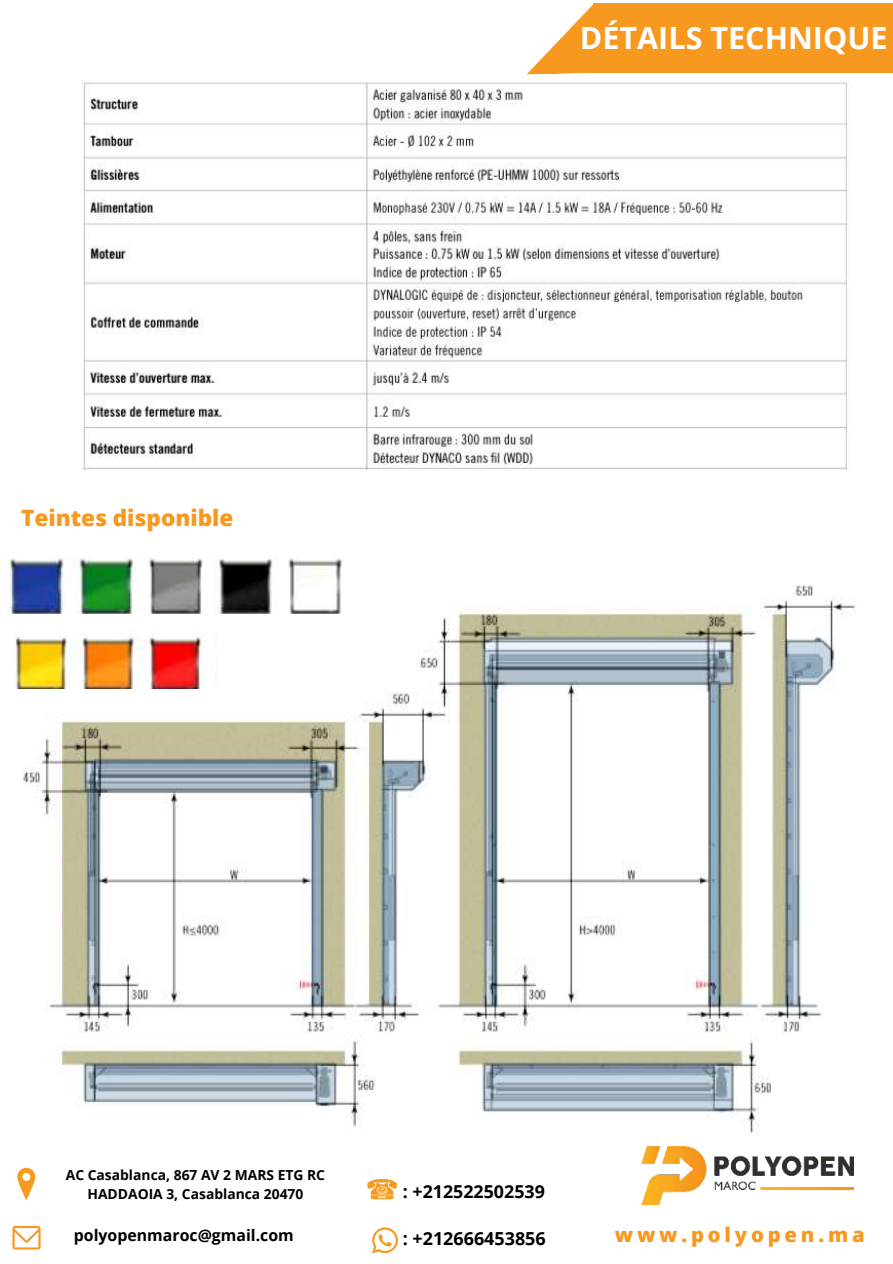
<style>
.page{position:relative;width:893px;height:1264px;background:#fff}
.page>*{position:absolute;margin:0;border:0;box-sizing:border-box;transform-origin:0 0}
.t1{font:700 30.6px "Open Sans";color:#fff}
.t2{font:800 22.5px "Open Sans";color:#f7981f}
.t3{font:800 20.25px "Open Sans";letter-spacing:.19em;color:#f7981f}
.t4{font:700 18px "Open Sans";color:#000}
.t5{font:700 17.85px "Open Sans";color:#000}
.t6{font:700 15.9px "Open Sans";color:#000}
.t7{font:700 13.8px/18.8px "Open Sans";color:#000;text-align:center}
</style>
<div class="page">
<svg style="left:372px;top:1227px;width:26px;height:26px"></svg>
<svg style="left:367px;top:1179px;width:30px;height:20px"></svg>
<img style="left:641px;top:1146px;width:212px;height:58px">
<svg style="left:17px;top:1167px;width:18px;height:33px"></svg>
<svg style="left:12px;top:1226px;width:29px;height:23px"></svg>
<div style="left:593px;top:3px;width:299px;height:70px;background:#f7981f"></div>
<svg style="left:526px;top:4px;width:67px;height:71px"></svg>
<img style="left:11px;top:585px;width:845px;height:550px">
<img style="left:11px;top:631px;width:205px;height:57px">
<img style="left:6px;top:558px;width:342px;height:55px">
<img style="left:81px;top:81px;width:768px;height:388px">
<h2 class="t2" style="left:21px;top:500px;width:214px">Teintes disponible</h2>
<h1 class="t1" style="left:579px;top:16px;width:309px">DÉTAILS TECHNIQUE</h1>
<p class="t7" style="left:66px;top:1165px;width:261px">AC Casablanca, 867 AV 2 MARS ETG RC<br>HADDAOIA 3, Casablanca 20470</p>
<p class="t6" style="left:74px;top:1223px;width:221px">polyopenmaroc@gmail.com</p>
<p class="t5" style="left:403px;top:1178px;width:144px">: +212522502539</p>
<h3 class="t4" style="left:403px;top:1225px;width:144px">: +212666453856</h3>
<h3 class="t3" style="left:614px;top:1218px;width:251px">www.polyopen.ma</h3>
</div>
